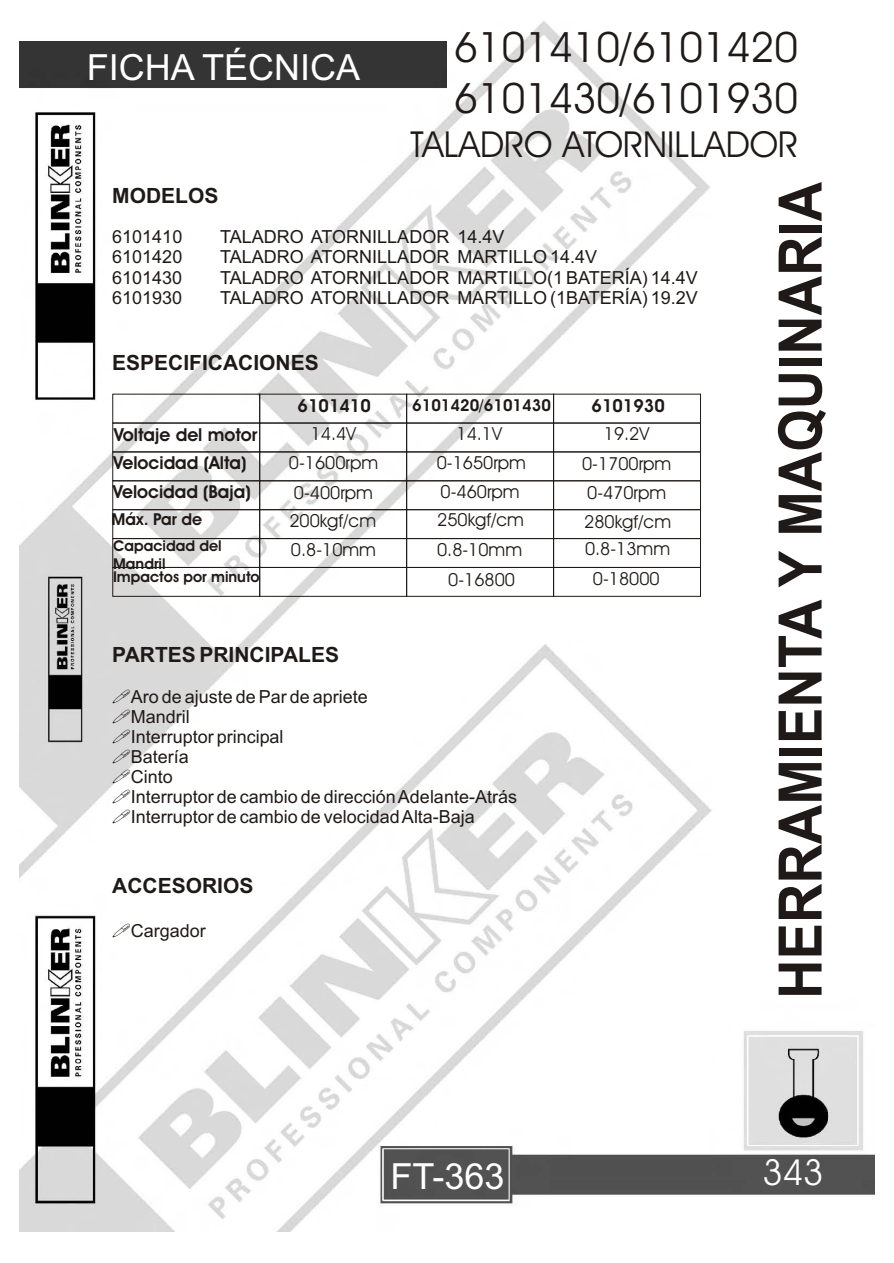
<style>
.page{position:relative;width:894px;height:1263px;background:#fff}
.page>*{position:absolute;margin:0;border:0;box-sizing:border-box;transform-origin:0 0}
.t1{font:700 60px "Arial";color:#1f1a17;scale:.91 1}
.t2{font:42px/50.4px "Avant Garde Bk BT";color:#1f1a17}
.t3{font:36px "Avant Garde Bk BT";color:#1f1a17}
.t4{font:36px "Arial";color:#fff}
.t5{font:36px "Avant Garde Bk BT";color:#fff}
.t6{font:700 21px "Arial";color:#1f1a17}
.t7{font:18px/20.1px "Arial";color:#1f1a17}
.t8{font:18px/29.2px "Avant Garde Bk BT";color:#1f1a17;text-align:center}
.t9{font:700 18px/29px "Avant Garde Bk BT";color:#1f1a17}
.t10{font:700 16.5px "Avant Garde Bk BT";color:#1f1a17}
.t11{font:700 15px/17.9px "Avant Garde Bk BT";color:#1f1a17}
</style>
<div class="page">
<img style="left:19px;top:22px;width:856px;height:1210px">
<div style="left:113px;top:423px;width:147px;height:29px;border:1px solid #1f1a17"></div>
<div style="left:113px;top:452px;width:147px;height:29px;border:1px solid #1f1a17"></div>
<div style="left:113px;top:481px;width:147px;height:29px;border:1px solid #1f1a17"></div>
<div style="left:113px;top:538px;width:147px;height:30px;border:1px solid #1f1a17"></div>
<div style="left:113px;top:567px;width:147px;height:30px;border:1px solid #1f1a17"></div>
<div style="left:260px;top:423px;width:147px;height:29px;border:1px solid #1f1a17"></div>
<div style="left:260px;top:452px;width:147px;height:29px;border:1px solid #1f1a17"></div>
<div style="left:260px;top:481px;width:147px;height:29px;border:1px solid #1f1a17"></div>
<div style="left:260px;top:538px;width:147px;height:30px;border:1px solid #1f1a17"></div>
<div style="left:260px;top:567px;width:147px;height:30px;border:1px solid #1f1a17"></div>
<div style="left:406px;top:423px;width:148px;height:29px;border:1px solid #1f1a17"></div>
<div style="left:406px;top:452px;width:148px;height:29px;border:1px solid #1f1a17"></div>
<div style="left:406px;top:481px;width:148px;height:29px;border:1px solid #1f1a17"></div>
<div style="left:406px;top:538px;width:148px;height:30px;border:1px solid #1f1a17"></div>
<div style="left:406px;top:567px;width:148px;height:30px;border:1px solid #1f1a17"></div>
<div style="left:553px;top:423px;width:148px;height:29px;border:1px solid #1f1a17"></div>
<div style="left:553px;top:452px;width:148px;height:29px;border:1px solid #1f1a17"></div>
<div style="left:553px;top:481px;width:148px;height:29px;border:1px solid #1f1a17"></div>
<div style="left:553px;top:538px;width:148px;height:30px;border:1px solid #1f1a17"></div>
<div style="left:553px;top:567px;width:148px;height:30px;border:1px solid #1f1a17"></div>
<svg style="left:113px;top:689px;width:17px;height:14px"></svg>
<svg style="left:113px;top:709px;width:17px;height:14px"></svg>
<svg style="left:113px;top:729px;width:17px;height:14px"></svg>
<svg style="left:113px;top:749px;width:17px;height:14px"></svg>
<svg style="left:113px;top:770px;width:17px;height:13px"></svg>
<svg style="left:113px;top:790px;width:17px;height:13px"></svg>
<svg style="left:113px;top:810px;width:17px;height:13px"></svg>
<svg style="left:113px;top:924px;width:17px;height:13px"></svg>
<h3 class="t4" style="left:87px;top:54px;width:275px">FICHA TÉCNICA</h3>
<h2 class="t2" style="left:454px;top:26px;width:345px">6101410/6101420<br>6101430/6101930</h2>
<h3 class="t3" style="left:411px;top:130px;width:389px">TALADRO ATORNILLADOR</h3>
<p class="t6" style="left:112px;top:187px;width:108px">MODELOS</p>
<p class="t7" style="left:112px;top:229px;width:72px">6101410</p>
<p class="t7" style="left:220px;top:229px;width:286px">TALADRO ATORNILLADOR 14.4V</p>
<p class="t7" style="left:112px;top:249px;width:72px">6101420</p>
<p class="t7" style="left:220px;top:249px;width:378px">TALADRO ATORNILLADOR MARTILLO 14.4V</p>
<p class="t7" style="left:112px;top:269px;width:72px">6101430</p>
<p class="t7" style="left:220px;top:269px;width:479px">TALADRO ATORNILLADOR MARTILLO(1 BATERÍA) 14.4V</p>
<p class="t7" style="left:112px;top:289px;width:72px">6101930</p>
<p class="t7" style="left:220px;top:289px;width:479px">TALADRO ATORNILLADOR MARTILLO (1BATERÍA) 19.2V</p>
<p class="t6" style="left:112px;top:355px;width:208px">ESPECIFICACIONES</p>
<p class="t9" style="left:114px;top:422px;width:145px">Voltaje del motor</p>
<p class="t9" style="left:113px;top:450px;width:139px">Velocidad (Alta)<br>Velocidad (Baja)</p>
<p class="t9" style="left:298px;top:392px;width:75px">6101410</p>
<p class="t8" style="left:289px;top:421px;width:91px">14.4V<br>0-1600rpm<br>0-400rpm</p>
<p class="t10" style="left:112px;top:513px;width:92px">Máx. Par de</p>
<p class="t8" style="left:289px;top:508px;width:88px">200kgf/cm</p>
<p class="t11" style="left:113px;top:538px;width:110px">Capacidad del<br>Mandril</p>
<p class="t8" style="left:291px;top:537px;width:87px">0.8-10mm</p>
<p class="t11" style="left:113px;top:569px;width:148px">Impactos por minuto</p>
<p class="t10" style="left:412px;top:399px;width:140px">6101420/6101430</p>
<p class="t9" style="left:592px;top:393px;width:75px">6101930</p>
<p class="t8" style="left:457px;top:421px;width:47px">14.1V</p>
<p class="t8" style="left:604px;top:421px;width:47px">19.2V</p>
<p class="t8" style="left:437px;top:450px;width:91px">0-1650rpm</p>
<p class="t8" style="left:582px;top:451px;width:91px">0-1700rpm</p>
<p class="t8" style="left:441px;top:479px;width:81px">0-460rpm</p>
<p class="t8" style="left:587px;top:479px;width:81px">0-470rpm</p>
<p class="t8" style="left:437px;top:507px;width:88px">250kgf/cm</p>
<p class="t8" style="left:584px;top:508px;width:88px">280kgf/cm</p>
<p class="t8" style="left:437px;top:536px;width:87px">0.8-10mm</p>
<p class="t8" style="left:585px;top:536px;width:87px">0.8-13mm</p>
<p class="t8" style="left:448px;top:567px;width:68px">0-16800</p>
<p class="t8" style="left:593px;top:566px;width:68px">0-18000</p>
<p class="t6" style="left:112px;top:646px;width:228px">PARTES PRINCIPALES</p>
<p class="t7" style="left:131px;top:688px;width:388px">Aro de ajuste de Par de apriete<br>Mandril<br>Interruptor principal<br>Batería<br>Cinto<br>Interruptor de cambio de dirección Adelante-Atrás<br>Interruptor de cambio de velocidad Alta-Baja</p>
<p class="t6" style="left:112px;top:878px;width:143px">ACCESORIOS</p>
<p class="t7" style="left:131px;top:922px;width:77px">Cargador</p>
<h3 class="t4" style="left:390px;top:1163px;width:116px">FT-363</h3>
<h1 class="t1" style="left:778px;top:999px;width:899px;rotate:-90deg">HERRAMIENTA Y MAQUINARIA</h1>
<h3 class="t5" style="left:762px;top:1158px;width:63px">343</h3>
</div>
